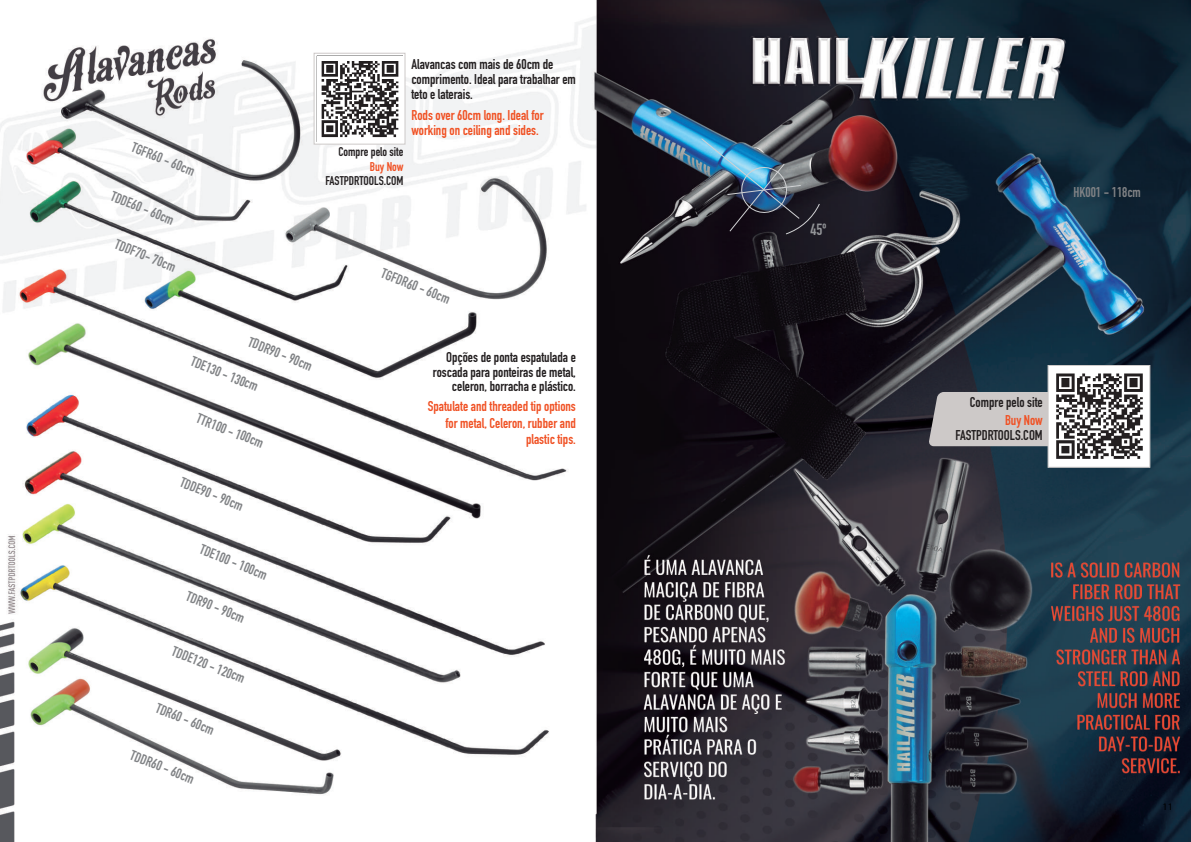
<style>
.page{position:relative;width:1191px;height:842px;background:#fff}
.page>*{position:absolute;margin:0;border:0;box-sizing:border-box;transform-origin:0 0}
.t1{font:700 16px "DIN Condensed";color:#939598}
.t2{font:700 14px/14.8px "DIN Condensed";color:#231f20}
.t3{font:700 14px "DIN Condensed";color:#808285}
.t4{font:700 14px/16.8px "DIN Condensed";color:#f05124;text-align:right}
.t5{font:700 14px/14.8px "DIN Condensed";color:#f05022}
.t6{font:700 12.5px "DIN Condensed";color:#231f20}
.t7{font:700 12.5px "DIN Condensed";color:#f05124}
.t8{font:10px "Myriad Pro";color:#000}
</style>
<div class="page">
<img style="left:0;top:0;width:1191px;height:842px">
<svg style="left:314px;top:53px;width:91px;height:92px"></svg>
<svg style="left:317px;top:56px;width:86px;height:86px"></svg>
<div style="left:1047px;top:365px;width:103px;height:103px;background:#fff;border:1px solid #cdc9c8"></div>
<svg style="left:928px;top:368px;width:121px;height:97px;background:#7d8389"></svg>
<img style="left:700px;top:137px;width:120px;height:98px">
<img style="left:317px;top:56px;width:85px;height:85px">
<img style="left:1056px;top:373px;width:87px;height:86px">
<p class="t3" style="left:136px;top:138px;width:68px;rotate:22deg">TGFR60 - 60cm</p>
<p class="t3" style="left:115px;top:187px;width:68px;rotate:22deg">TDDE60 - 60cm</p>
<p class="t3" style="left:119px;top:235px;width:66px;rotate:22deg">TDDF70- 70cm</p>
<p class="t3" style="left:253px;top:332px;width:69px;rotate:22deg">TDDR90 - 90cm</p>
<p class="t3" style="left:195px;top:352px;width:73px;rotate:22deg">TDE130 - 130cm</p>
<p class="t3" style="left:201px;top:409px;width:72px;rotate:22deg">TTR100 - 100cm</p>
<p class="t3" style="left:184px;top:473px;width:68px;rotate:22deg">TDDE90 - 90cm</p>
<p class="t3" style="left:204px;top:540px;width:73px;rotate:22deg">TDE100 - 100cm</p>
<p class="t3" style="left:191px;top:587px;width:63px;rotate:22deg">TDR90 - 90cm</p>
<p class="t3" style="left:176px;top:641px;width:79px;rotate:22deg">TDDE120 - 120cm</p>
<p class="t3" style="left:160px;top:699px;width:63px;rotate:22deg">TDR60 - 60cm</p>
<p class="t3" style="left:135px;top:745px;width:69px;rotate:22deg">TDDR60 - 60cm</p>
<p class="t2" style="left:411px;top:57px;width:166px">Alavancas com mais de 60cm de comprimento. Ideal para trabalhar em teto e laterais.</p>
<p class="t5" style="left:411px;top:108px;width:134px">Rods over 60cm long. Ideal for working on ceiling and sides.</p>
<p class="t6" style="left:338px;top:143px;width:67px">Compre pelo site</p>
<p class="t7" style="left:370px;top:158px;width:35px">Buy Now</p>
<p class="t6" style="left:325px;top:172px;width:79px">FASTPDRTOOLS.COM</p>
<p class="t3" style="left:386px;top:264px;width:74px;rotate:22deg">TGFDR60 - 60cm</p>
<p class="t2" style="left:433px;top:349px;width:144px;text-align:right">Opções de ponta espatulada e roscada para ponteiras de metal, celeron, borracha e plástico.</p>
<p class="t4" style="left:428px;top:397px;width:150px">Spatulate and threaded tip options for metal, Celeron, rubber and plastic tips.</p>
<p class="t1" style="left:810px;top:219px;width:17px">45º</p>
<p class="t3" style="left:1073px;top:182px;width:69px">HK001 - 118cm</p>
<p class="t2" style="left:970px;top:395px;width:74px">Compre pelo site</p>
<p class="t4" style="left:1005px;top:411px;width:39px">Buy Now</p>
<p class="t2" style="left:955px;top:428px;width:89px">FASTPDRTOOLS.COM</p>
<p class="t8" style="left:1162px;top:800px;width:12px">11</p>
</div>
